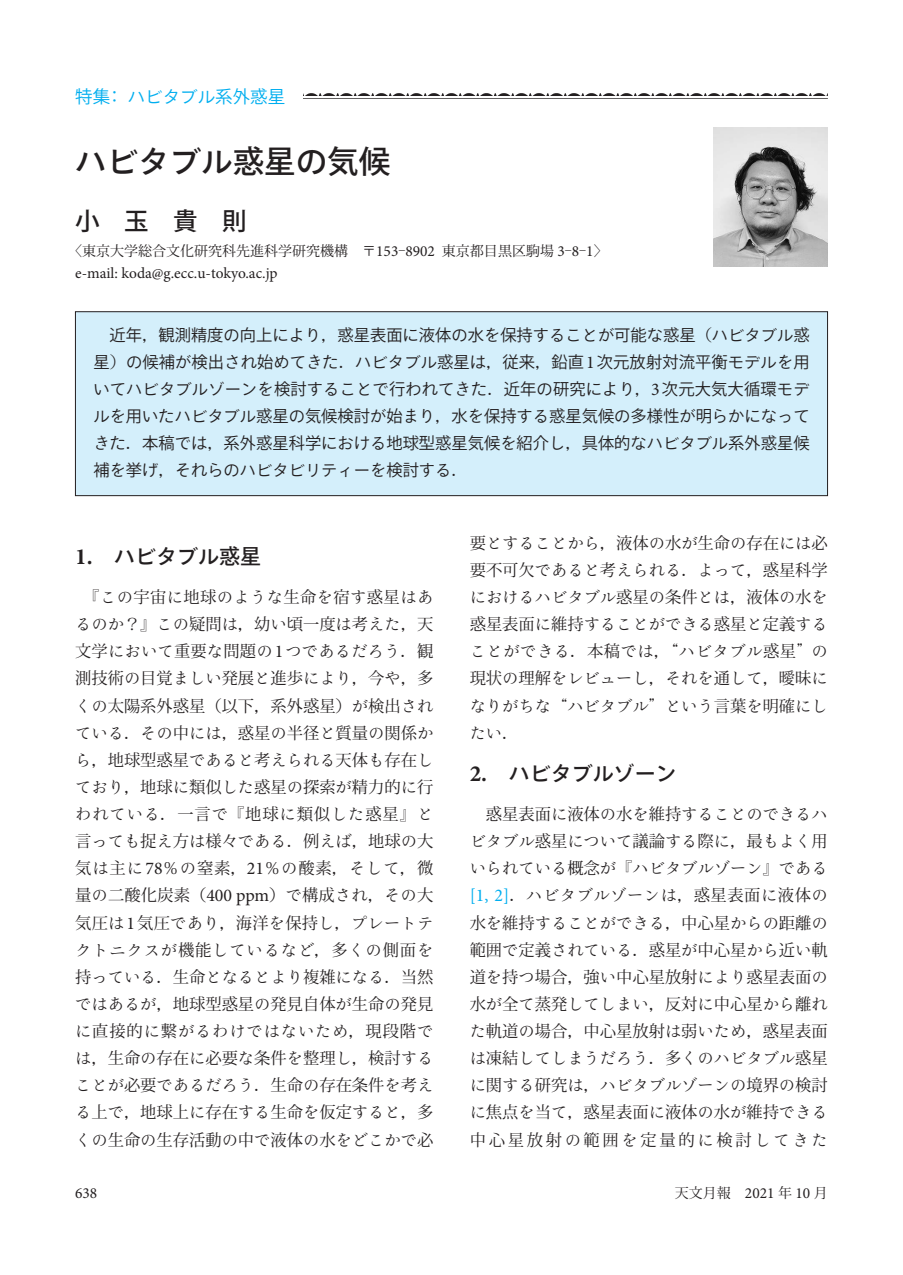
<style>
.page{position:relative;width:903px;height:1275px;background:#fff}
.page>*{position:absolute;margin:0;border:0;box-sizing:border-box;transform-origin:0 0}
.t1{font:500 31.5px "Ryo Gothic Plus N";color:#231f20}
.t2{font:500 24.5px "Koz Go Pro";color:#231f20}
.t3{font:500 21px "Ryo Gothic Plus N";color:#231f20}
.t4{font:17.5px "Koz Go Pro";color:#00aeef}
.t5{font:16.28px/27.1px "Ryo Text Plus N";color:#231f20;text-align:justify}
.t6{font:16.28px/27.1px "Koz Min Pro";color:#231f20;text-align:justify}
.t7{font:16.28px/27.1px "Koz Go Pro";color:#231f20;text-align:right}
.t8{font:16.28px/27.1px "Ryo Gothic Plus N";color:#231f20}
.t9{font:16.28px/27.1px "Koz Min Pro";letter-spacing:.165em;color:#231f20}
.t10{font:16.28px "Ryo Text Plus N";letter-spacing:.055em;color:#231f20}
.t11{font:15.4px "Minion Pro";color:#231f20}
.t12{font:14px "Koz Min Pro";color:#231f20}
.s1{font-family:"Koz Min Pro"}
.s2{font-family:"Ryo Gothic Plus N"}
.s3{font-family:"Koz Go Pro"}
.s4{font-family:"Minion Pro";font-size:15.4px}
.s5{font-family:"Minion Pro";font-size:17.85px}
.s6{font-family:"Minion Pro";font-weight:700;font-size:23.1px}
.s7{font-family:"Ryo Text Plus N"}
.s8{font-family:"Ryumin Pro"}
.s9{font-family:"Minion Pro";font-size:17.85px;color:#00aeef}
</style>
<div class="page">
<div style="left:75px;top:311px;width:753px;height:185px;background:#d4effb;border:1px solid #231f20"></div>
<img style="left:714px;top:127px;width:114px;height:139px">
<img style="left:303px;top:94px;width:525px;height:2px">
<p class="t4" style="left:75px;top:86px;width:211px">特集<span class="s1">：</span><span class="s2">ハビタブル</span>系外惑星</p>
<h1 class="t1" style="left:75px;top:141px;width:317px">ハビタブル<span class="s3">惑星</span>の<span class="s3">気候</span></h1>
<h2 class="t2" style="left:75px;top:205px;width:173px">小　玉　貴　則</h2>
<p class="t12" style="left:68px;top:241px;width:541px">〈東京大学総合文化研究科先進科学研究機構　〒<span class="s4">153</span>‒<span class="s4">8902</span> 東京都目黒区駒場 <span class="s4">3</span>‒<span class="s4">8</span>‒<span class="s4">1</span>〉</p>
<p class="t11" style="left:75px;top:263px;width:204px">e-mail: koda@g.ecc.u-tokyo.ac.jp</p>
<p class="t7" style="left:93px;top:322px;width:718px">近年<span class="s1">，</span>観測精度<span class="s2">の</span>向上<span class="s2">により</span><span class="s1">，</span>惑星表面<span class="s2">に</span>液体<span class="s2">の</span>水<span class="s2">を</span>保持<span class="s2">することが</span>可能<span class="s2">な</span>惑星<span class="s1">（</span><span class="s2">ハビタブル</span>惑星<span class="s1">）</span><span class="s2">の</span>候補<span class="s2">が</span>検出<span class="s2">され</span>始<span class="s2">めてきた</span><span class="s1">．</span><span class="s2">ハビタブル</span>惑星<span class="s2">は</span><span class="s1">，</span>従来<span class="s1">，</span>鉛直<span class="s5">1</span>次元放射対流平衡<span class="s2">モデルを</span>用</p>
<p class="t8" style="left:93px;top:376px;width:718px">いてハビタブルゾーンを<span class="s3">検討</span>することで<span class="s3">行</span>われてきた<span class="s1">．</span><span class="s3">近年</span>の<span class="s3">研究</span>により<span class="s1">，</span><span class="s5">3</span><span class="s3">次元大気大循環</span>モデルを<span class="s3">用</span>いたハビタブル<span class="s3">惑星</span>の<span class="s3">気候検討</span>が<span class="s3">始</span>まり<span class="s1">，</span><span class="s3">水</span>を<span class="s3">保持</span>する<span class="s3">惑星気候</span>の<span class="s3">多様性</span>が<span class="s3">明</span>らかになって</p>
<p class="t7" style="left:93px;top:430px;width:718px"><span class="s2">きた</span><span class="s1">．</span>本稿<span class="s2">では</span><span class="s1">，</span>系外惑星科学<span class="s2">における</span>地球型惑星気候<span class="s2">を</span>紹介<span class="s2">し</span><span class="s1">，</span>具体的<span class="s2">なハビタブル</span>系外惑星候</p>
<p class="t8" style="left:93px;top:457px;width:376px"><span class="s3">補</span>を<span class="s3">挙</span>げ<span class="s1">，</span>それらのハビタビリティーを<span class="s3">検討</span>する<span class="s1">．</span></p>
<p class="t3" style="left:75px;top:543px;width:188px"><span class="s6">1.</span> ハビタブル<span class="s3">惑星</span></p>
<p class="t5" style="left:83px;top:584px;width:351px"><span class="s1">『</span>この<span class="s1">宇宙</span>に<span class="s1">地球</span>のような<span class="s1">生命</span>を<span class="s1">宿</span>す<span class="s1">惑星</span>はあ</p>
<p class="t6" style="left:75px;top:610px;width:360px"><span class="s7">るのか</span>？』<span class="s7">この</span>疑問<span class="s7">は</span>，幼<span class="s7">い</span>頃一度<span class="s7">は</span>考<span class="s7">えた</span>，天</p>
<p class="t5" style="left:75px;top:638px;width:360px"><span class="s1">文学</span>において<span class="s1">重要</span>な<span class="s1">問題</span>の<span class="s5">1</span>つであるだろう<span class="s1">．観</span></p>
<p class="t6" style="left:75px;top:664px;width:360px">測技術<span class="s7">の</span>目覚<span class="s7">ましい</span>発展<span class="s7">と</span>進歩<span class="s7">により</span>，今<span class="s7">や</span>，多<span class="s7">くの</span>太陽系外惑星（以下，系外惑星）<span class="s7">が</span>検出<span class="s7">され</span></p>
<p class="t5" style="left:75px;top:719px;width:360px">ている<span class="s1">．</span>その<span class="s1">中</span>には<span class="s1">，惑星</span>の<span class="s1">半径</span>と<span class="s1">質量</span>の<span class="s1">関係</span>から<span class="s1">，地球型惑星</span>であると<span class="s1">考</span>えられる<span class="s1">天体</span>も<span class="s1">存在</span>し</p>
<p class="t6" style="left:75px;top:773px;width:360px"><span class="s7">ており</span>，地球<span class="s7">に</span>類似<span class="s7">した</span>惑星<span class="s7">の</span>探索<span class="s7">が</span>精力的<span class="s7">に</span>行<span class="s7">われている</span>．一言<span class="s7">で</span>『地球<span class="s7">に</span>類似<span class="s7">した</span>惑星』<span class="s7">と</span>言<span class="s7">っても</span>捉<span class="s7">え</span>方<span class="s7">は</span>様々<span class="s7">である</span>．例<span class="s7">えば</span>，地球<span class="s7">の</span>大気<span class="s7">は</span>主<span class="s7">に</span><span class="s5">78</span>％<span class="s7">の</span>窒素，<span class="s5">21</span>％<span class="s7">の</span>酸素，<span class="s7">そして</span>，微量<span class="s7">の</span>二酸化炭素（<span class="s5">400 ppm</span>）<span class="s7">で</span>構成<span class="s7">され</span>，<span class="s7">その</span>大</p>
<p class="t5" style="left:75px;top:909px;width:360px"><span class="s1">気圧</span>は<span class="s5">1</span><span class="s1">気圧</span>であり<span class="s1">，海洋</span>を<span class="s1">保持</span>し<span class="s1">，</span>プレートテクトニクスが<span class="s1">機能</span>しているなど<span class="s1">，多</span>くの<span class="s1">側面</span>を<span class="s1">持</span>っている<span class="s1">．生命</span>となるとより<span class="s1">複雑</span>になる<span class="s1">．当然</span></p>
<p class="t6" style="left:75px;top:990px;width:360px"><span class="s7">ではあるが</span>，地球型惑星<span class="s7">の</span>発見自体<span class="s7">が</span>生命<span class="s7">の</span>発見</p>
<p class="t10" style="left:75px;top:1021px;width:360px">に<span class="s1">直接的</span>に<span class="s1">繋</span>がるわけではないため<span class="s1">，現段階</span>で</p>
<p class="t6" style="left:75px;top:1044px;width:360px"><span class="s7">は</span>，生命<span class="s7">の</span>存在<span class="s7">に</span>必要<span class="s7">な</span>条件<span class="s7">を</span>整理<span class="s7">し</span>，検討<span class="s7">する</span></p>
<p class="t5" style="left:75px;top:1072px;width:360px">ことが<span class="s1">必要</span>であるだろう<span class="s1">．生命</span>の<span class="s1">存在条件</span>を<span class="s1">考</span>え</p>
<p class="t6" style="left:75px;top:1098px;width:360px"><span class="s7">る</span>上<span class="s7">で</span>，地球上<span class="s7">に</span>存在<span class="s7">する</span>生命<span class="s7">を</span>仮定<span class="s7">すると</span>，多</p>
<p class="t5" style="left:75px;top:1126px;width:360px">くの<span class="s1">生命</span>の<span class="s1">生存活動</span>の<span class="s1">中</span>で<span class="s1">液体</span>の<span class="s1">水</span>をどこかで<span class="s1">必</span></p>
<p class="t5" style="left:470px;top:529px;width:360px"><span class="s1">要</span>とすることから<span class="s1">，液体</span>の<span class="s1">水</span>が<span class="s1">生命</span>の<span class="s1">存在</span>には<span class="s1">必</span></p>
<p class="t6" style="left:470px;top:556px;width:360px">要不可欠<span class="s7">であると</span>考<span class="s7">えられる</span>．<span class="s7">よって</span>，惑星科学</p>
<p class="t5" style="left:470px;top:584px;width:360px">におけるハビタブル<span class="s1">惑星</span>の<span class="s1">条件</span>とは<span class="s1">，液体</span>の<span class="s1">水</span>を<span class="s1">惑星表面</span>に<span class="s1">維持</span>することができる<span class="s1">惑星</span>と<span class="s1">定義</span>することができる<span class="s1">．本稿</span>では<span class="s1">，</span><span class="s8">“</span>ハビタブル<span class="s1">惑星</span><span class="s8">”</span>の<span class="s1">現状</span>の<span class="s1">理解</span>をレビューし<span class="s1">，</span>それを<span class="s1">通</span>して<span class="s1">，曖昧</span>になりがちな<span class="s8">“</span>ハビタブル<span class="s8">”</span>という<span class="s1">言葉</span>を<span class="s1">明確</span>にしたい<span class="s1">．</span></p>
<p class="t3" style="left:470px;top:760px;width:209px"><span class="s6">2.</span> ハビタブルゾーン</p>
<p class="t5" style="left:470px;top:801px;width:360px;text-indent:16px"><span class="s1">惑星表面</span>に<span class="s1">液体</span>の<span class="s1">水</span>を<span class="s1">維持</span>することのできるハビタブル<span class="s1">惑星</span>について<span class="s1">議論</span>する<span class="s1">際</span>に<span class="s1">，最</span>もよく<span class="s1">用</span>いられている<span class="s1">概念</span>が<span class="s1">『</span>ハビタブルゾーン<span class="s1">』</span>である<span class="s9">[1, 2]</span><span class="s1">．</span>ハビタブルゾーンは<span class="s1">，惑星表面</span>に<span class="s1">液体</span>の<span class="s1">水</span>を<span class="s1">維持</span>することができる<span class="s1">，中心星</span>からの<span class="s1">距離</span>の</p>
<p class="t6" style="left:470px;top:935px;width:360px">範囲<span class="s7">で</span>定義<span class="s7">されている</span>．惑星<span class="s7">が</span>中心星<span class="s7">から</span>近<span class="s7">い</span>軌道<span class="s7">を</span>持<span class="s7">つ</span>場合，強<span class="s7">い</span>中心星放射<span class="s7">により</span>惑星表面<span class="s7">の</span>水<span class="s7">が</span>全<span class="s7">て</span>蒸発<span class="s7">してしまい</span>，反対<span class="s7">に</span>中心星<span class="s7">から</span>離<span class="s7">れた</span>軌道<span class="s7">の</span>場合，中心星放射<span class="s7">は</span>弱<span class="s7">いため</span>，惑星表面</p>
<p class="t5" style="left:470px;top:1045px;width:360px">は<span class="s1">凍結</span>してしまうだろう<span class="s1">．多</span>くのハビタブル<span class="s1">惑星</span>に<span class="s1">関</span>する<span class="s1">研究</span>は<span class="s1">，</span>ハビタブルゾーンの<span class="s1">境界</span>の<span class="s1">検討</span></p>
<p class="t9" style="left:470px;top:1098px;width:360px"><span class="s7">に</span>焦点<span class="s7">を</span>当<span class="s7">て</span>，惑星表面<span class="s7">に</span>液体<span class="s7">の</span>水<span class="s7">が</span>維持<span class="s7">できる</span>中心星放射<span class="s7">の</span>範囲<span class="s7">を</span>定量的<span class="s7">に</span>検討<span class="s7">してきた</span></p>
<p class="t11" style="left:75px;top:1182px;width:24px">638</p>
<p class="t12" style="left:675px;top:1183px;width:154px">天文月報　<span class="s4">2021</span> 年 <span class="s4">10</span> 月</p>
</div>
